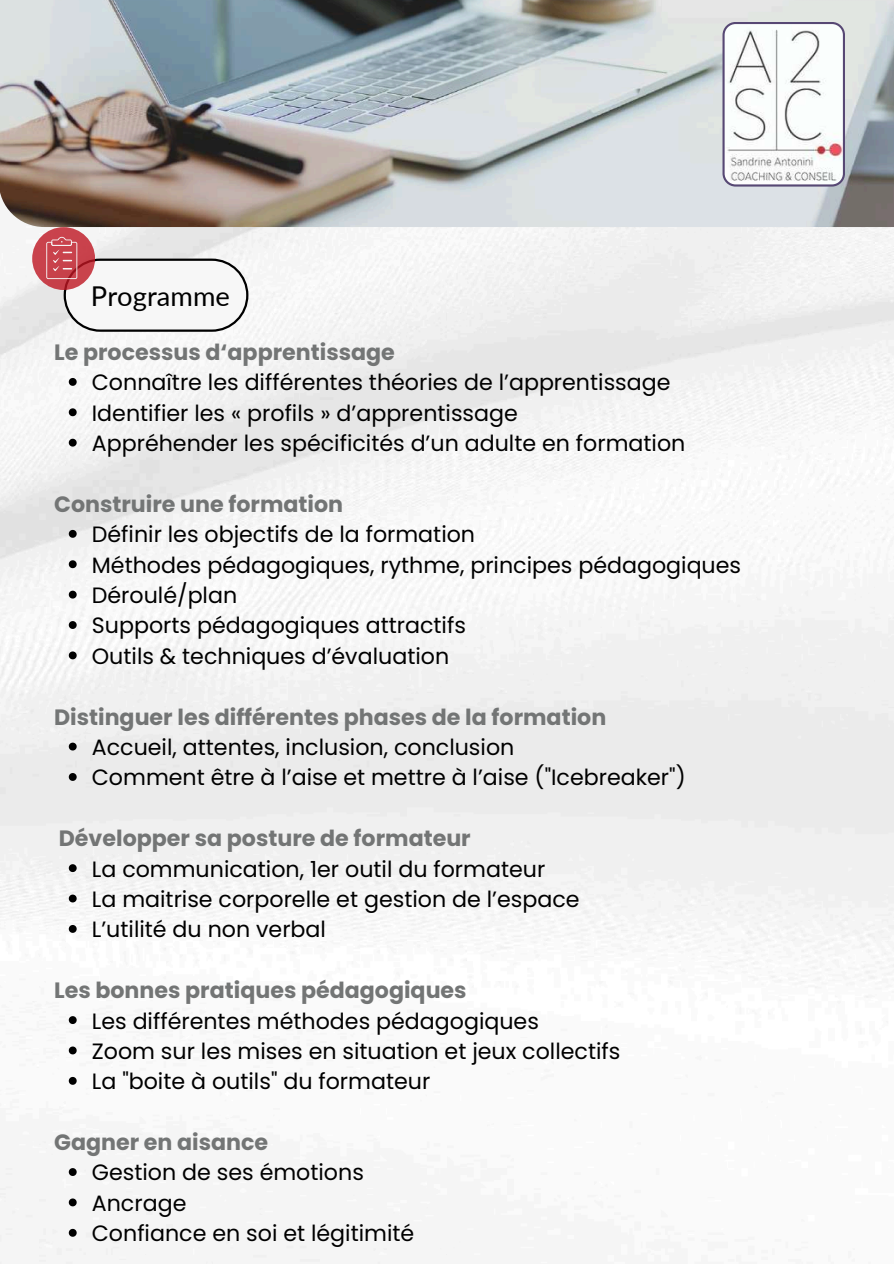
<style>
.page{position:relative;width:894px;height:1264px;background:#fff}
.page>*{position:absolute;margin:0;border:0;box-sizing:border-box;transform-origin:0 0}
.t1{font:27.3px "Lato";color:#000}
.t2{font:22.2px/30.3px "Poppins";color:#000}
.t3{font:700 22.2px "Poppins";color:#737575}
</style>
<div class="page">
<img style="left:0;top:227px;width:893px;height:1036px">
<img style="left:0;top:0;width:893px;height:227px">
<svg style="left:722px;top:22px;width:122px;height:164px"></svg>
<svg style="left:32px;top:227px;width:63px;height:63px"></svg>
<svg style="left:46px;top:237px;width:202px;height:95px"></svg>
<svg style="left:69px;top:378px;width:8px;height:8px"></svg>
<svg style="left:69px;top:408px;width:8px;height:8px"></svg>
<svg style="left:69px;top:439px;width:8px;height:7px"></svg>
<svg style="left:69px;top:530px;width:8px;height:8px"></svg>
<svg style="left:69px;top:560px;width:8px;height:8px"></svg>
<svg style="left:69px;top:590px;width:8px;height:8px"></svg>
<svg style="left:69px;top:621px;width:8px;height:8px"></svg>
<svg style="left:69px;top:651px;width:8px;height:8px"></svg>
<svg style="left:69px;top:742px;width:8px;height:8px"></svg>
<svg style="left:69px;top:773px;width:8px;height:8px"></svg>
<svg style="left:69px;top:864px;width:8px;height:8px"></svg>
<svg style="left:69px;top:894px;width:8px;height:8px"></svg>
<svg style="left:69px;top:925px;width:8px;height:7px"></svg>
<svg style="left:69px;top:1016px;width:8px;height:8px"></svg>
<svg style="left:69px;top:1046px;width:8px;height:8px"></svg>
<svg style="left:69px;top:1076px;width:8px;height:8px"></svg>
<svg style="left:69px;top:1168px;width:8px;height:7px"></svg>
<svg style="left:69px;top:1198px;width:8px;height:8px"></svg>
<svg style="left:69px;top:1228px;width:8px;height:8px"></svg>
<p class="t1" style="left:91px;top:278px;width:140px">Programme</p>
<p class="t3" style="left:54px;top:336px;width:342px">Le processus d‘apprentissage</p>
<p class="t2" style="left:92px;top:367px;width:595px">Connaître les différentes théories de l’apprentissage<br>Identifier les « profils » d’apprentissage<br>Appréhender les spécificités d’un adulte en formation</p>
<p class="t3" style="left:54px;top:488px;width:290px">Construire une formation</p>
<p class="t2" style="left:92px;top:519px;width:650px">Définir les objectifs de la formation<br>Méthodes pédagogiques, rythme, principes pédagogiques Déroulé/plan<br>Supports pédagogiques attractifs<br>Outils &amp; techniques d’évaluation</p>
<p class="t3" style="left:54px;top:701px;width:553px">Distinguer les différentes phases de la formation</p>
<p class="t2" style="left:92px;top:732px;width:595px">Accueil, attentes, inclusion, conclusion<br>Comment être à l’aise et mettre à l’aise ("Icebreaker")</p>
<p class="t3" style="left:59px;top:822px;width:413px">Développer sa posture de formateur</p>
<p class="t2" style="left:92px;top:853px;width:489px">La communication, 1er outil du formateur<br>La maitrise corporelle et gestion de l’espace<br>L’utilité du non verbal</p>
<p class="t3" style="left:54px;top:974px;width:414px">Les bonnes pratiques pédagogiques</p>
<p class="t2" style="left:92px;top:1005px;width:530px">Les différentes méthodes pédagogiques<br>Zoom sur les mises en situation et jeux collectifs<br>La "boite à outils" du formateur</p>
<p class="t3" style="left:54px;top:1126px;width:215px">Gagner en aisance</p>
<p class="t2" style="left:92px;top:1157px;width:324px">Gestion de ses émotions<br>Ancrage<br>Confiance en soi et légitimité</p>
</div>
